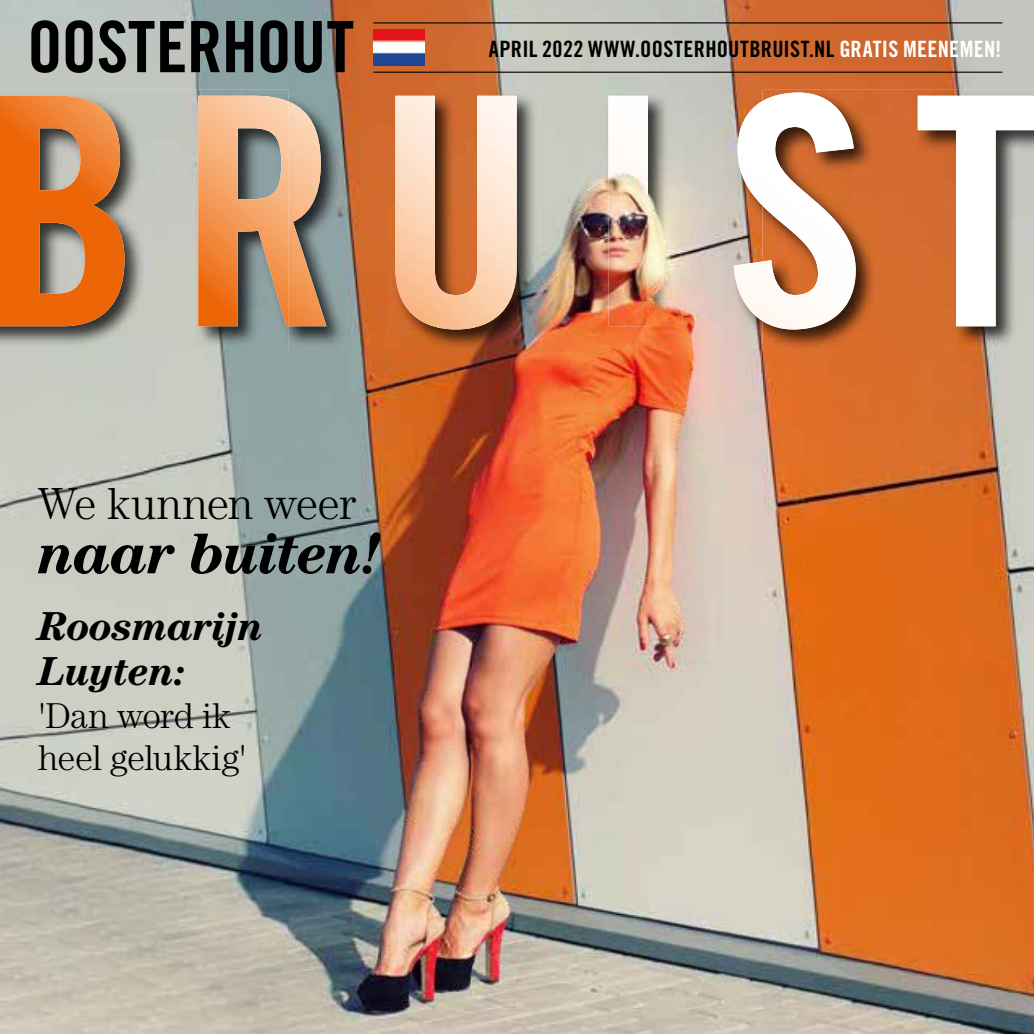
<style>
.page{position:relative;width:1034px;height:1034px;background:#fff}
.page>*{position:absolute;margin:0;border:0;box-sizing:border-box;transform-origin:0 0}
.t1{font:70.88px "Trade Gothic LT Std Bd Cn 20";letter-spacing:-.005em;color:#000}
.t2{font:italic 700 58.5px "Century LT";letter-spacing:-.03em;color:#000}
.t3{font:300 45px "Century LT";letter-spacing:-.02em;color:#000}
.t4{font:italic 700 40.5px/45px "Century Std";letter-spacing:-.02em;color:#000}
.t5{font:300 36px/42.8px "Century LT";letter-spacing:-.015em;color:#000}
.t6{font:22.5px "Trade Gothic LT Std Bd Cn 20";letter-spacing:.015em;color:#000}
.s1{color:#fff}
</style>
<div class="page">
<img style="left:0;top:0;width:1033px;height:1033px">
<img style="left:1033px;top:89px;width:1px;height:262px">
<img style="left:0;top:89px;width:289px;height:262px">
<img style="left:762px;top:89px;width:271px;height:262px">
<svg style="left:762px;top:92px;width:52px;height:165px"></svg>
<img style="left:289px;top:0;width:473px;height:794px">
<img style="left:289px;top:794px;width:473px;height:239px">
<img style="left:289px;top:96px;width:473px;height:233px">
<hr style="left:373px;top:72px;width:629px;height:1px;background:#000">
<hr style="left:373px;top:22px;width:629px;height:1px;background:#000">
<img style="left:373px;top:29px;width:51px;height:36px">
<h1 class="t1" style="left:27px;top:4px;width:328px">OOSTERHOUT</h1>
<p class="t6" style="left:488px;top:36px;width:514px">APRIL 2022 WWW.OOSTERHOUTBRUIST.NL <span class="s1">GRATIS MEENEMEN!</span></p>
<h3 class="t3" style="left:38px;top:477px;width:320px">We kunnen weer</h3>
<h2 class="t2" style="left:38px;top:519px;width:345px">naar buiten!</h2>
<h3 class="t4" style="left:38px;top:603px;width:227px">Roosmarijn<br>Luyten:</h3>
<h3 class="t5" style="left:38px;top:693px;width:210px">'Dan word ik heel gelukkig'</h3>
</div>
